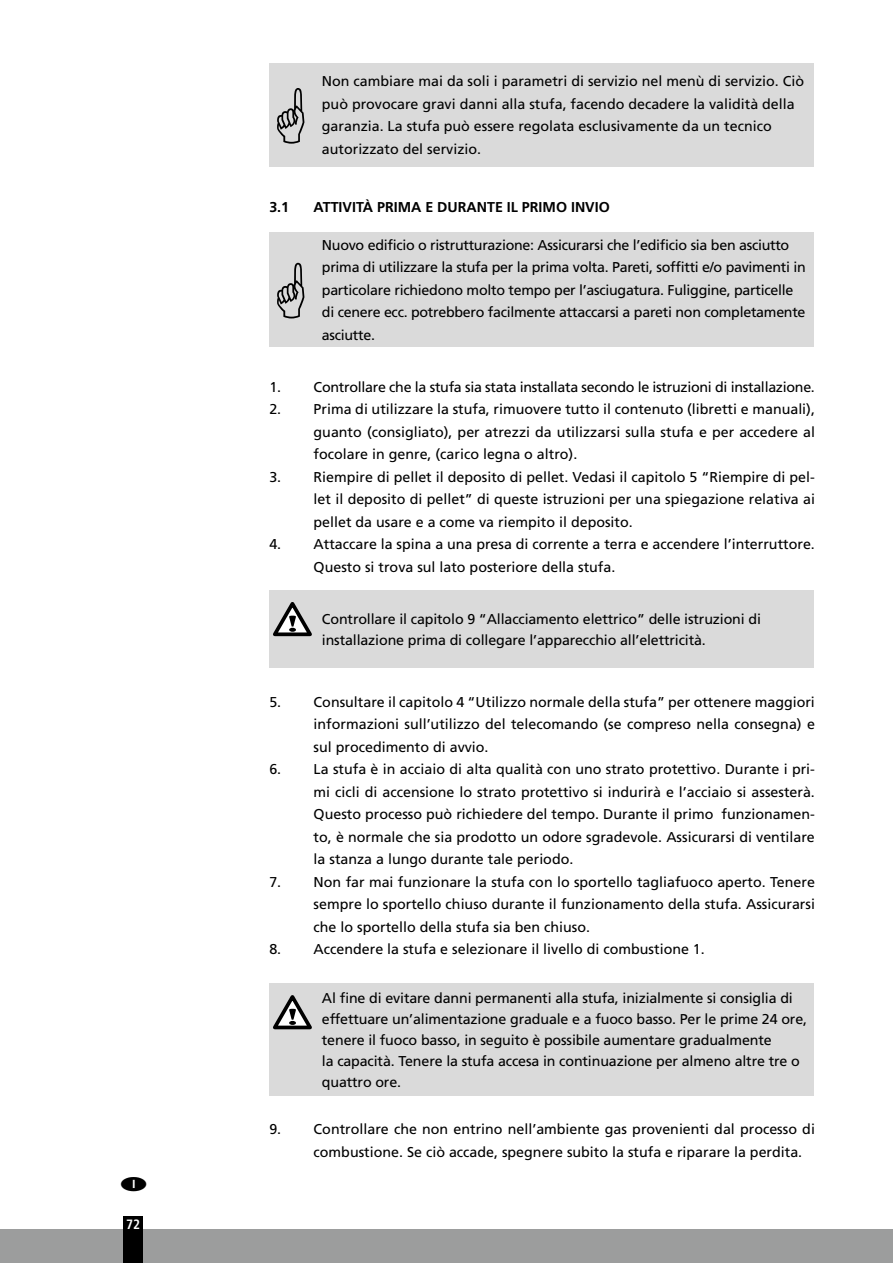
<style>
.page{position:relative;width:893px;height:1263px;background:#fff}
.page>*{position:absolute;margin:0;border:0;box-sizing:border-box;transform-origin:0 0}
.t1{font:14.25px/22.5px "Frutiger LT Std";letter-spacing:-.005em;color:#000}
.t2{font:700 14.25px "Frutiger LT Std";color:#000}
.t3{font:700 condensed 13.5px "Frutiger LT Std";color:#fff}
</style>
<div class="page">
<div style="left:0;top:1229px;width:893px;height:34px;background:#9c9d9d"></div>
<div style="left:123px;top:1216px;width:20px;height:47px;background:#000"></div>
<div style="left:269px;top:63px;width:51px;height:103px;background:#dadada"></div>
<div style="left:320px;top:63px;width:494px;height:103px;background:#dadada"></div>
<div style="left:269px;top:232px;width:51px;height:114px;background:#dadada"></div>
<div style="left:320px;top:232px;width:494px;height:114px;background:#dadada"></div>
<div style="left:269px;top:590px;width:51px;height:78px;background:#dadada"></div>
<div style="left:320px;top:590px;width:494px;height:78px;background:#dadada"></div>
<svg style="left:273px;top:602px;width:39px;height:35px"></svg>
<div style="left:269px;top:983px;width:51px;height:112px;background:#dadada"></div>
<div style="left:320px;top:983px;width:494px;height:112px;background:#dadada"></div>
<svg style="left:273px;top:995px;width:39px;height:35px"></svg>
<p class="t3" style="left:126px;top:1216px;width:16px">72</p>
<p class="t1" style="left:322px;top:70px;width:484px">Non cambiare mai da soli i parametri di servizio nel menù di servizio. Ciò può provocare gravi danni alla stufa, facendo decadere la validità della garanzia. La stufa può essere regolata esclusivamente da un tecnico autorizzato del servizio.</p>
<p class="t2" style="left:269px;top:198px;width:21px">3.1</p>
<p class="t2" style="left:314px;top:198px;width:298px">ATTIVITÀ PRIMA E DURANTE IL PRIMO INVIO</p>
<p class="t1" style="left:322px;top:234px;width:485px">Nuovo edificio o ristrutturazione: Assicurarsi che l’edificio sia ben asciutto prima di utilizzare la stufa per la prima volta. Pareti, soffitti e/o pavimenti in particolare richiedono molto tempo per l’asciugatura. Fuliggine, particelle di cenere ecc. potrebbero facilmente attaccarsi a pareti non completamente asciutte.</p>
<p class="t1" style="left:269px;top:375px;width:547px">1. Controllare che la stufa sia stata installata secondo le istruzioni di installazione.</p>
<p class="t1" style="left:314px;top:398px;width:503px;text-align:justify;text-indent:-44px">2. Prima di utilizzare la stufa, rimuovere tutto il contenuto (libretti e manuali), guanto (consigliato), per atrezzi da utilizzarsi sulla stufa e per accedere al focolare in genre, (carico legna o altro).</p>
<p class="t1" style="left:314px;top:465px;width:503px;text-align:justify;text-indent:-44px">3. Riempire di pellet il deposito di pellet. Vedasi il capitolo 5 “Riempire di pel&shy;let il deposito di pellet” di queste istruzioni per una spiegazione relativa ai pellet da usare e a come va riempito il deposito.</p>
<p class="t1" style="left:314px;top:533px;width:503px;text-indent:-44px">4. Attaccare la spina a una presa di corrente a terra e accendere l’interruttore.<br>Questo si trova sul lato posteriore della stufa.</p>
<p class="t1" style="left:322px;top:608px;width:441px;line-height:21px">Controllare il capitolo 9 “Allacciamento elettrico” delle istruzioni di installazione prima di collegare l’apparecchio all’elettricità.</p>
<p class="t1" style="left:314px;top:690px;width:503px;text-align:justify;text-indent:-44px">5. Consultare il capitolo 4 “Utilizzo normale della stufa” per ottenere maggiori informazioni sull’utilizzo del telecomando (se compreso nella consegna) e sul procedimento di avvio.</p>
<p class="t1" style="left:314px;top:758px;width:503px;text-align:justify;text-indent:-44px">6. La stufa è in acciaio di alta qualità con uno strato protettivo. Durante i pri&shy;mi cicli di accensione lo strato protettivo si indurirà e l’acciaio si assesterà.<br>Questo processo può richiedere del tempo. Durante il primo funzionamen&shy;to, è normale che sia prodotto un odore sgradevole. Assicurarsi di ventilare la stanza a lungo durante tale periodo.</p>
<p class="t1" style="left:314px;top:870px;width:503px;text-align:justify;text-indent:-44px">7. Non far mai funzionare la stufa con lo sportello tagliafuoco aperto. Tenere sempre lo sportello chiuso durante il funzionamento della stufa. Assicurarsi che lo sportello della stufa sia ben chiuso.</p>
<p class="t1" style="left:269px;top:938px;width:437px">8. Accendere la stufa e selezionare il livello di combustione 1.</p>
<p class="t1" style="left:322px;top:987px;width:487px;line-height:21px">Al fine di evitare danni permanenti alla stufa, inizialmente si consiglia di effettuare un’alimentazione graduale e a fuoco basso. Per le prime 24 ore, tenere il fuoco basso, in seguito è possibile aumentare gradualmente<br>la capacità. Tenere la stufa accesa in continuazione per almeno altre tre o quattro ore.</p>
<p class="t1" style="left:314px;top:1118px;width:503px;text-indent:-44px">9. Controllare che non entrino nell’ambiente gas provenienti dal processo di combustione. Se ciò accade, spegnere subito la stufa e riparare la perdita.</p>
</div>
